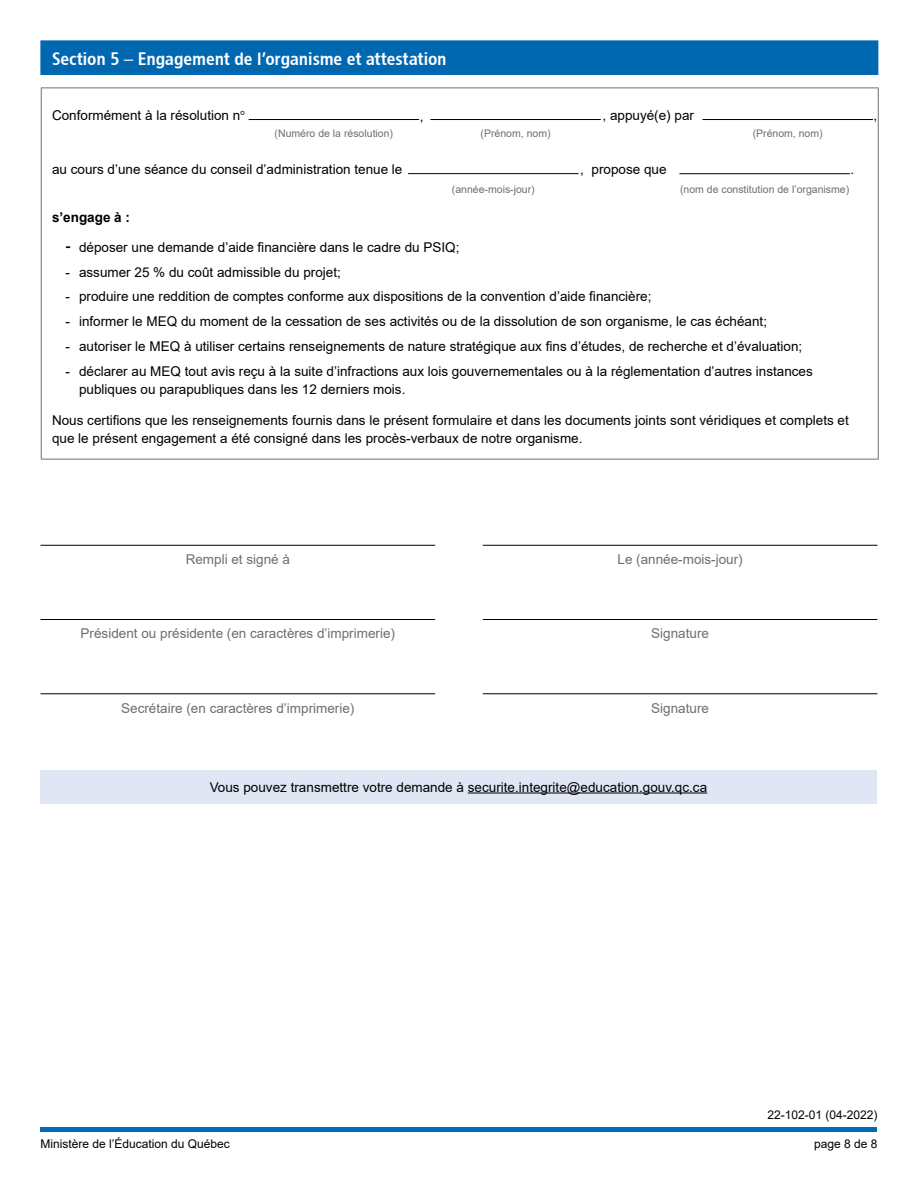
<style>
.page{position:relative;width:918px;height:1188px;background:#fff}
.page>*{position:absolute;margin:0;border:0;box-sizing:border-box;transform-origin:0 0}
.t1{font:18px "Chaloult Cond Demi Gras Normal";color:#fff}
.t2{font:13.5px/18px "Arial";color:#000}
.t3{font:13.5px "Arial";color:#6d6e71}
.t4{font:13.5px "Arial";color:#000}
.t5{font:700 13.5px "Arial";color:#000}
.t6{font:12px "Arial";color:#000}
.t7{font:10.5px "Arial";color:#6d6e71}
.s1{font-family:"Chaloult Cond Demi Gras Normal";font-size:18px}
.s2{font-style:inherit}
</style>
<div class="page">
<div style="left:40px;top:1127px;width:838px;height:5px;background:#006bb7"></div>
<div style="left:41px;top:41px;width:837px;height:33px;background:#0067b1"></div>
<div style="left:40px;top:40px;width:838px;height:35px;border:1px solid #006bb7"></div>
<hr style="left:41px;top:88px;width:838px;height:1px;background:#6d6e71">
<hr style="left:41px;top:88px;width:1px;height:54px;background:#6d6e71">
<hr style="left:878px;top:88px;width:1px;height:54px;background:#6d6e71">
<hr style="left:41px;top:142px;width:1px;height:54px;background:#6d6e71">
<hr style="left:878px;top:142px;width:1px;height:54px;background:#6d6e71">
<hr style="left:41px;top:196px;width:1px;height:263px;background:#6d6e71">
<hr style="left:878px;top:196px;width:1px;height:263px;background:#6d6e71">
<hr style="left:41px;top:459px;width:838px;height:1px;background:#6d6e71">
<hr style="left:40px;top:545px;width:395px;height:1px;background:#000">
<hr style="left:40px;top:619px;width:395px;height:1px;background:#000">
<hr style="left:40px;top:694px;width:395px;height:1px;background:#000">
<hr style="left:483px;top:545px;width:394px;height:1px;background:#000">
<hr style="left:483px;top:619px;width:394px;height:1px;background:#000">
<hr style="left:483px;top:694px;width:394px;height:1px;background:#000">
<hr style="left:249px;top:119px;width:170px;height:1px;background:#000">
<hr style="left:430px;top:119px;width:171px;height:1px;background:#000">
<hr style="left:408px;top:173px;width:171px;height:1px;background:#000">
<hr style="left:679px;top:173px;width:171px;height:1px;background:#000">
<hr style="left:702px;top:119px;width:171px;height:1px;background:#000">
<div style="left:40px;top:770px;width:837px;height:33px;background:#e0e6f4"></div>
<hr style="left:468px;top:792px;width:239px;height:1px;background:#000">
<h2 class="t1" style="left:52px;top:47px;width:396px">Section 5 – Engagement de l’organisme et attestation</h2>
<p class="t2" style="left:52px;top:106px;width:194px">Conformément à la résolution n<sup>o</sup></p>
<p class="t2" style="left:603px;top:106px;width:93px">, appuyé(e) par</p>
<p class="t2" style="left:420px;top:107px;width:5px">,</p>
<p class="t2" style="left:874px;top:106px;width:5px">,</p>
<p class="t7" style="left:275px;top:126px;width:120px">(Numéro de la résolution)</p>
<p class="t7" style="left:481px;top:126px;width:72px">(Prénom, nom)</p>
<p class="t7" style="left:753px;top:126px;width:72px">(Prénom, nom)</p>
<p class="t2" style="left:52px;top:160px;width:352px">au cours d’une séance du conseil d’administration tenue le</p>
<p class="t5" style="left:52px;top:208px;width:80px">s’engage à :</p>
<p class="t2" style="left:66px;top:238px;width:395px"><span class="s1">-</span> déposer une demande d’aide financière dans le cadre du PSIQ;</p>
<p class="t2" style="left:66px;top:263px;width:277px">- assumer 25 % du coût admissible du projet;</p>
<p class="t2" style="left:66px;top:287px;width:588px">- produire une reddition de comptes conforme aux dispositions de la convention d’aide financière;</p>
<p class="t2" style="left:66px;top:312px;width:703px">- informer le MEQ du moment de la cessation de ses activités ou de la dissolution de son organisme, le cas échéant;</p>
<p class="t2" style="left:66px;top:337px;width:738px">- autoriser le MEQ à utiliser certains renseignements de nature stratégique aux fins d’études, de recherche et d’évaluation;</p>
<p class="t2" style="left:79px;top:362px;width:735px;text-indent:-14px">- déclarer au MEQ tout avis reçu à la suite d’infractions aux lois gouvernementales ou à la réglementation d’autres instances publiques ou parapubliques dans les 12 derniers mois.</p>
<p class="t2" style="left:52px;top:411px;width:798px">Nous certifions que les renseignements fournis dans le présent formulaire et dans les documents joints sont véridiques et complets et que le présent engagement a été consigné dans les procès-verbaux de notre organisme.</p>
<p class="t4" style="left:580px;top:160px;width:88px"><span class="s2">,</span> propose que</p>
<p class="t2" style="left:851px;top:160px;width:5px">.</p>
<p class="t7" style="left:452px;top:182px;width:84px">(année-mois-jour)</p>
<p class="t7" style="left:680px;top:182px;width:171px">(nom de constitution de l’organisme)</p>
<p class="t3" style="left:186px;top:550px;width:106px">Rempli et signé à</p>
<p class="t3" style="left:617px;top:550px;width:127px">Le (année-mois-jour)</p>
<p class="t3" style="left:81px;top:624px;width:316px">Président ou présidente (en caractères d’imprimerie)</p>
<p class="t3" style="left:651px;top:624px;width:59px">Signature</p>
<p class="t3" style="left:121px;top:699px;width:235px">Secrétaire (en caractères d’imprimerie)</p>
<p class="t3" style="left:651px;top:699px;width:59px">Signature</p>
<p class="t2" style="left:210px;top:778px;width:499px">Vous pouvez transmettre votre demande à securite.integrite@education.gouv.qc.ca</p>
<p class="t6" style="left:767px;top:1106px;width:112px">22-102-01 (04-2022)</p>
<p class="t6" style="left:40px;top:1135px;width:191px">Ministère de l’Éducation du Québec</p>
<p class="t6" style="left:814px;top:1135px;width:65px">page 8 de 8</p>
</div>
